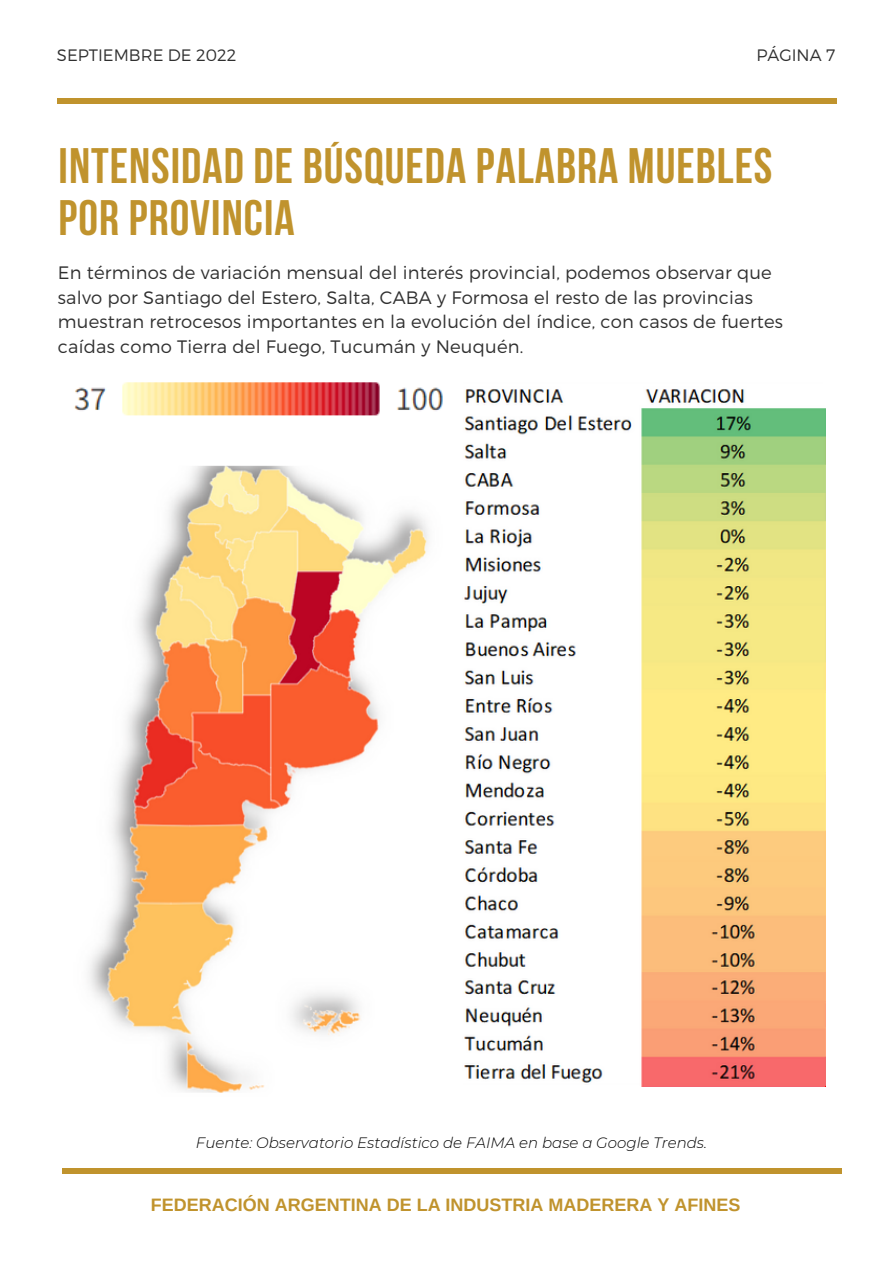
<style>
.page{position:relative;width:893px;height:1264px;background:#fff}
.page>*{position:absolute;margin:0;border:0;box-sizing:border-box;transform-origin:0 0}
.t1{font:700 49.65px/51.8px "Bebas Neue";letter-spacing:.02em;color:#c0932d}
.t2{font:300 18px/24.8px "Montserrat";letter-spacing:.01em;color:#303030}
.t3{font:700 18px "Arimo";color:#c0932d}
.t4{font:300 16.5px "Montserrat";color:#303030}
.t5{font:italic 300 15px "Montserrat";color:#000}
</style>
<div class="page">
<div style="left:57px;top:98px;width:779px;height:6px;background:#c0932d"></div>
<div style="left:62px;top:1167px;width:779px;height:6px;background:#c0932d"></div>
<img style="left:88px;top:465px;width:340px;height:628px">
<img style="left:74px;top:382px;width:369px;height:34px">
<img style="left:464px;top:389px;width:361px;height:697px">
<p class="t4" style="left:57px;top:44px;width:181px">SEPTIEMBRE DE 2022</p>
<p class="t4" style="left:756px;top:44px;width:80px">PÁGINA 7</p>
<h1 class="t1" style="left:59px;top:145px;width:715px">INTENSIDAD DE BÚSQUEDA PALABRA MUEBLES<br>POR PROVINCIA</h1>
<p class="t2" style="left:58px;top:259px;width:726px">En términos de variación mensual del interés provincial, podemos observar que salvo por Santiago del Estero, Salta, CABA y Formosa el resto de las provincias muestran retrocesos importantes en la evolución del índice, con casos de fuertes caídas como Tierra del Fuego, Tucumán y Neuquén.</p>
<p class="t5" style="left:196px;top:1133px;width:512px">Fuente: Observatorio Estadístico de FAIMA en base a Google Trends.</p>
<p class="t3" style="left:151px;top:1194px;width:590px">FEDERACIÓN ARGENTINA DE LA INDUSTRIA MADERERA Y AFINES</p>
</div>
